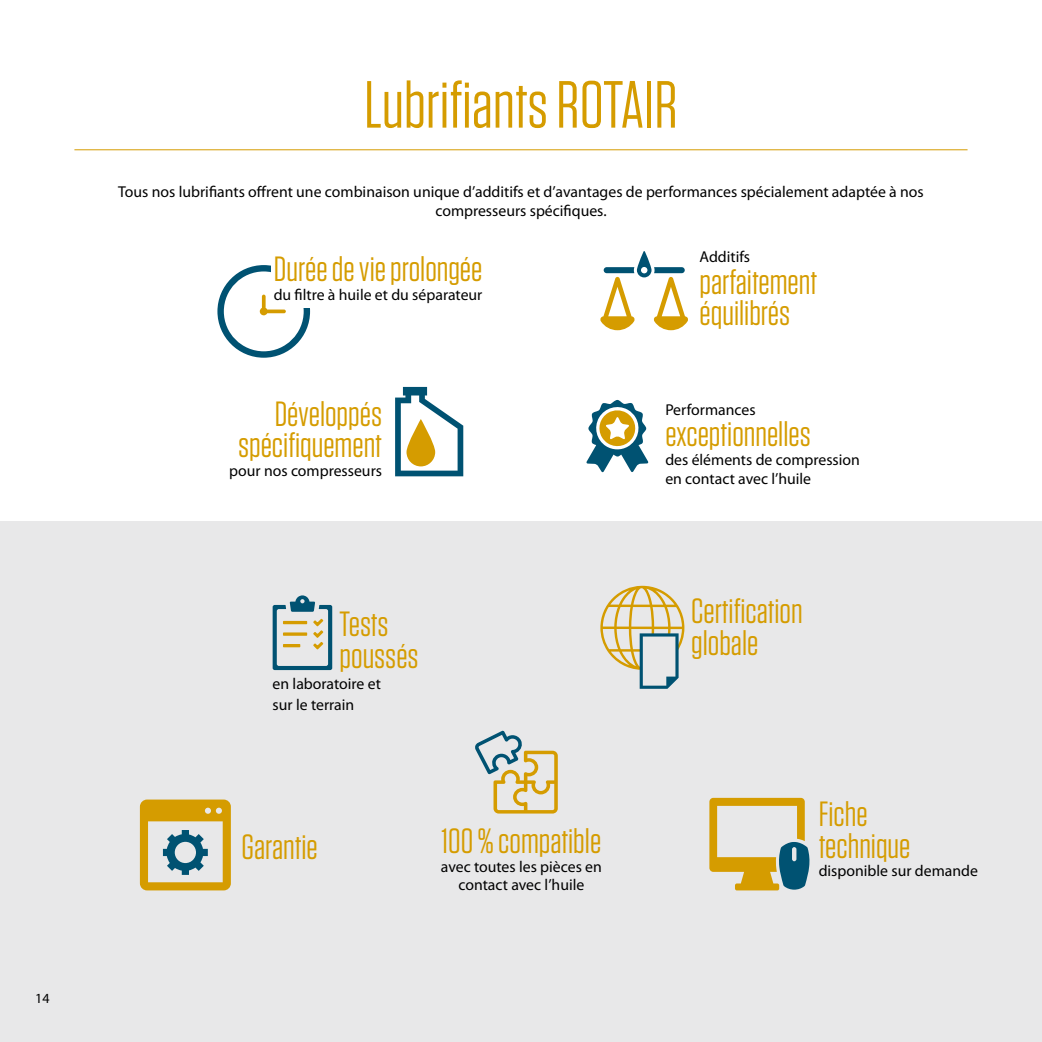
<style>
.page{position:relative;width:1042px;height:1042px;background:#fff}
.page>*{position:absolute;margin:0;border:0;box-sizing:border-box;transform-origin:0 0}
.t1{font:66.5px "Tungsten";color:#d59c00}
.t2{font:35px/31.5px "Tungsten";color:#d59c00}
.t3{font:15.75px/18.9px "Myriad Pro";color:#000;text-align:center}
.t4{font:14px "Myriad Pro";color:#000}
</style>
<div class="page">
<div style="left:0;top:521px;width:1042px;height:521px;background:#e8e8e9"></div>
<hr style="left:1041px;top:0;width:1px;height:1042px;background:#d59c00">
<svg style="left:395px;top:387px;width:68px;height:89px"></svg>
<hr style="left:74px;top:149px;width:893px;height:1px;background:#d59c00">
<svg style="left:586px;top:400px;width:62px;height:72px"></svg>
<svg style="left:273px;top:595px;width:59px;height:75px"></svg>
<svg style="left:140px;top:799px;width:91px;height:91px"></svg>
<svg style="left:600px;top:586px;width:84px;height:103px"></svg>
<svg style="left:600px;top:251px;width:88px;height:79px"></svg>
<svg style="left:709px;top:798px;width:101px;height:92px"></svg>
<svg style="left:475px;top:730px;width:83px;height:83px"></svg>
<svg style="left:217px;top:265px;width:94px;height:93px"></svg>
<div style="left:271px;top:253px;width:211px;height:55px;background:#fff"></div>
<p class="t4" style="left:35px;top:989px;width:16px">14</p>
<h1 class="t1" style="left:364px;top:70px;width:315px">Lubrifiants ROTAIR</h1>
<p class="t3" style="left:118px;top:182px;width:807px">Tous nos lubrifiants offrent une combinaison unique d’additifs et d’avantages de performances spécialement adaptée à nos compresseurs spécifiques.</p>
<h2 class="t2" style="left:274px;top:254px;width:210px">Durée de vie prolongée</h2>
<p class="t3" style="left:274px;top:285px;width:210px">du filtre à huile et du séparateur</p>
<h2 class="t2" style="left:238px;top:398px;width:145px;text-align:right">Développés spécifiquement</h2>
<p class="t3" style="left:229px;top:461px;width:154px">pour nos compresseurs</p>
<h2 class="t2" style="left:340px;top:609px;width:80px">Tests poussés</h2>
<p class="t3" style="left:273px;top:673px;width:110px;line-height:21px;text-align:left">en laboratoire et sur le terrain</p>
<h2 class="t2" style="left:242px;top:831px;width:78px">Garantie</h2>
<h2 class="t2" style="left:441px;top:825px;width:161px">100 % compatible</h2>
<p class="t3" style="left:441px;top:856px;width:162px">avec toutes les pièces en contact avec l’huile</p>
<p class="t3" style="left:699px;top:247px;width:52px">Additifs</p>
<h2 class="t2" style="left:699px;top:266px;width:119px">parfaitement équilibrés</h2>
<p class="t3" style="left:665px;top:400px;width:92px">Performances</p>
<h2 class="t2" style="left:665px;top:419px;width:147px">exceptionnelles</h2>
<p class="t3" style="left:665px;top:450px;width:196px;text-align:left">des éléments de compression en contact avec l’huile</p>
<h2 class="t2" style="left:691px;top:596px;width:113px">Certification globale</h2>
<h2 class="t2" style="left:819px;top:799px;width:93px">Fiche technique</h2>
<p class="t3" style="left:819px;top:861px;width:161px">disponible sur demande</p>
</div>
